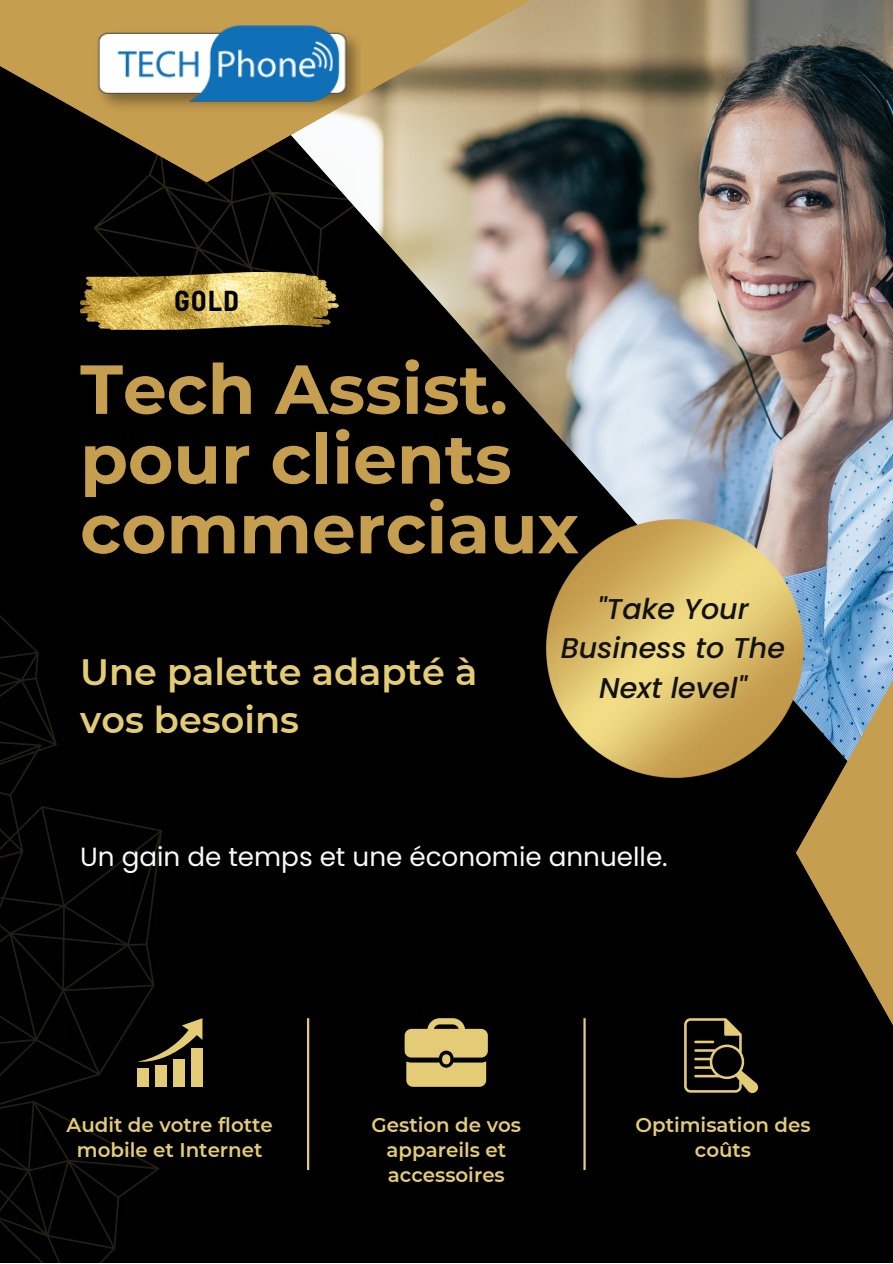
<style>
.page{position:relative;width:893px;height:1264px;background:#fff}
.page>*{position:absolute;margin:0;border:0;box-sizing:border-box;transform-origin:0 0}
.t1{font:700 69.3px/69.8px "Montserrat";color:#c69e4f}
.t2{font:600 36.6px/47.2px "Montserrat";color:#e4cc77}
.t3{font:italic 500 28.5px/39.3px "Poppins";color:#121212;text-align:center}
.t4{font:700 semi-condensed 28.05px "Barlow";color:#000}
.t5{font:26.25px "Poppins";color:#f9f9f9}
.t6{font:600 19.8px/24.8px "Montserrat";color:#e4cc77;text-align:center}
</style>
<div class="page">
<div style="left:0;top:0;width:892px;height:1262px;background:#000"></div>
<svg style="left:0;top:615px;width:57px;height:160px"></svg>
<svg style="left:0;top:775px;width:203px;height:312px"></svg>
<svg style="left:94px;top:182px;width:52px;height:148px"></svg>
<img style="left:146px;top:0;width:746px;height:842px">
<hr style="left:307px;top:1018px;width:2px;height:151px;background:#e4cc77">
<hr style="left:583px;top:1018px;width:2px;height:151px;background:#e4cc77">
<svg style="left:0;top:0;width:637px;height:182px"></svg>
<img style="left:546px;top:520px;width:257px;height:257px">
<svg style="left:0;top:1018px;width:202px;height:244px"></svg>
<svg style="left:404px;top:1018px;width:84px;height:68px"></svg>
<svg style="left:684px;top:1018px;width:75px;height:75px"></svg>
<hr style="left:694px;top:1040px;width:20px;height:3px;background:#e4cc77">
<svg style="left:796px;top:583px;width:96px;height:440px"></svg>
<img style="left:89px;top:11px;width:271px;height:108px">
<img style="left:80px;top:272px;width:259px;height:57px">
<h3 class="t4" style="left:174px;top:282px;width:66px">GOLD</h3>
<h1 class="t1" style="left:80px;top:354px;width:500px">Tech Assist. pour clients commerciaux</h1>
<h2 class="t2" style="left:80px;top:648px;width:398px">Une palette adapté à vos besoins</h2>
<h3 class="t3" style="left:560px;top:589px;width:226px">"Take Your<br>Business to The<br>Next level"</h3>
<h3 class="t5" style="left:80px;top:838px;width:589px">Un gain de temps et une économie annuelle.</h3>
<p class="t6" style="left:66px;top:1112px;width:208px">Audit de votre flotte mobile et Internet</p>
<p class="t6" style="left:371px;top:1112px;width:151px">Gestion de vos appareils et accessoires</p>
<p class="t6" style="left:635px;top:1112px;width:176px">Optimisation des coûts</p>
</div>
